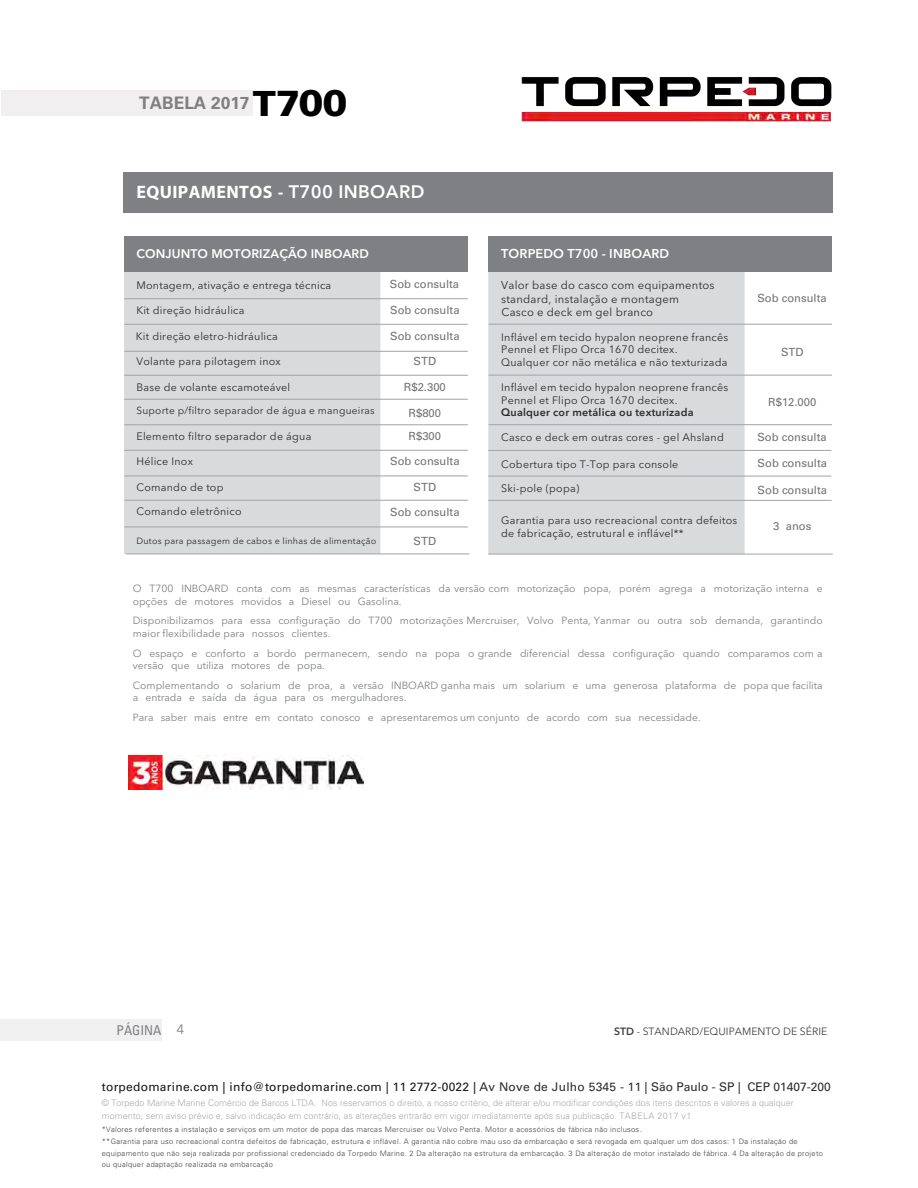
<style>
.page{position:relative;width:918px;height:1188px;background:#fff}
.page>*{position:absolute;margin:0;border:0;box-sizing:border-box;transform-origin:0 0}
.t1{font:700 18px "Myriad Pro";letter-spacing:.02em;color:#fff}
.t2{font:700 17.25px "Univers LT Std";color:#808080}
.t3{font:condensed 13.5px "Univers LT Std";color:#7e8083}
.t4{font:600 12.75px "Avenir Next LT Pro";letter-spacing:.01em;color:#fff}
.t5{font:600 12.3px "Avenir Next LT Pro";letter-spacing:.01em;color:#fff}
.t6{font:12px "Univers LT Std";letter-spacing:.02em;color:#151515}
.t7{font:11.25px/23.4px "Univers LT Std";color:#717271}
.t8{font:11.25px/13.5px "Avenir Next LT Pro";letter-spacing:.02em;color:#2d2d2d}
.t9{font:10.8px/12.9px "Avenir Next LT Pro";letter-spacing:.02em;color:#2d2d2d}
.t10{font:600 10.8px "Avenir Next LT Pro";letter-spacing:.02em;color:#2d2d2d}
.t11{font:10.5px "Avenir Next LT Pro";color:#404040}
.t12{font:10.35px/12.5px "Avenir Next LT Pro";color:#7e8083}
.t13{font:10.2px "Avenir Next LT Pro";letter-spacing:.02em;color:#2d2d2d}
.t14{font:300 9px/12.9px "Univers LT Std";color:#aaa}
.t15{font:9px "Avenir Next LT Pro";letter-spacing:.025em;color:#2d2d2d}
.t16{font:300 7.5px/11.7px "Univers LT Std";letter-spacing:.04em;color:#404040}
.s1{font-weight:900;font-size:34.65px;color:#000}
.s2{font-weight:900;font-size:36.45px;color:#000}
.s3{font-weight:900;font-size:36.9px;color:#000}
.s4{font-family:"Avenir Next LT Pro";font-weight:600}
.s5{font-family:"Avenir Next LT Pro";font-stretch:normal}
.s6{font-weight:600}
.s7{color:#2a2a2a}
</style>
<div class="page">
<div style="left:0;top:1019px;width:162px;height:22px;background:#f0f0f1"></div>
<div style="left:123px;top:172px;width:710px;height:40px;background:#7e8083"></div>
<img style="left:521px;top:77px;width:311px;height:45px">
<div style="left:124px;top:272px;width:256px;height:282px;background:#d9dadc"></div>
<div style="left:124px;top:236px;width:344px;height:36px;background:#7e8083"></div>
<hr style="left:124px;top:298px;width:155px;height:1px;background:#a2a3a7">
<hr style="left:279px;top:298px;width:189px;height:1px;background:#a2a3a7">
<hr style="left:124px;top:351px;width:155px;height:1px;background:#a2a3a7">
<hr style="left:279px;top:351px;width:189px;height:1px;background:#a2a3a7">
<hr style="left:124px;top:399px;width:155px;height:1px;background:#a2a3a7">
<hr style="left:279px;top:399px;width:189px;height:1px;background:#a2a3a7">
<hr style="left:124px;top:424px;width:155px;height:1px;background:#a2a3a7">
<hr style="left:279px;top:424px;width:189px;height:1px;background:#a2a3a7">
<hr style="left:124px;top:324px;width:155px;height:1px;background:#a2a3a7">
<hr style="left:279px;top:324px;width:189px;height:1px;background:#a2a3a7">
<hr style="left:124px;top:375px;width:155px;height:1px;background:#a2a3a7">
<hr style="left:279px;top:375px;width:189px;height:1px;background:#a2a3a7">
<hr style="left:124px;top:450px;width:155px;height:1px;background:#a2a3a7">
<hr style="left:279px;top:450px;width:189px;height:1px;background:#a2a3a7">
<hr style="left:124px;top:476px;width:155px;height:1px;background:#a2a3a7">
<hr style="left:279px;top:476px;width:189px;height:1px;background:#a2a3a7">
<hr style="left:125px;top:500px;width:154px;height:1px;background:#a2a3a7">
<hr style="left:279px;top:500px;width:189px;height:1px;background:#a2a3a7">
<hr style="left:124px;top:527px;width:155px;height:1px;background:#a2a3a7">
<hr style="left:279px;top:527px;width:189px;height:1px;background:#a2a3a7">
<hr style="left:126px;top:554px;width:154px;height:1px;background:#a2a3a7">
<hr style="left:280px;top:554px;width:189px;height:1px;background:#a2a3a7">
<div style="left:1px;top:90px;width:251px;height:26px;background:#f2eff0"></div>
<div style="left:488px;top:272px;width:257px;height:282px;background:#d9dadc"></div>
<div style="left:488px;top:236px;width:344px;height:36px;background:#7e8083"></div>
<hr style="left:489px;top:424px;width:154px;height:1px;background:#a2a3a7">
<hr style="left:643px;top:424px;width:189px;height:1px;background:#a2a3a7">
<hr style="left:489px;top:324px;width:154px;height:1px;background:#a2a3a7">
<hr style="left:643px;top:324px;width:189px;height:1px;background:#a2a3a7">
<hr style="left:488px;top:375px;width:155px;height:1px;background:#a2a3a7">
<hr style="left:643px;top:375px;width:189px;height:1px;background:#a2a3a7">
<hr style="left:488px;top:450px;width:154px;height:1px;background:#a2a3a7">
<hr style="left:642px;top:450px;width:189px;height:1px;background:#a2a3a7">
<hr style="left:488px;top:476px;width:154px;height:1px;background:#a2a3a7">
<hr style="left:642px;top:476px;width:189px;height:1px;background:#a2a3a7">
<hr style="left:488px;top:500px;width:155px;height:1px;background:#a2a3a7">
<hr style="left:643px;top:500px;width:189px;height:1px;background:#a2a3a7">
<hr style="left:488px;top:554px;width:156px;height:1px;background:#a2a3a7">
<hr style="left:644px;top:554px;width:189px;height:1px;background:#a2a3a7">
<img style="left:129px;top:755px;width:234px;height:35px">
<h2 class="t2" style="left:139px;top:93px;width:210px">TABELA 2017 <span class="s1">T</span><span class="s2">7</span><span class="s3">00</span></h2>
<h1 class="t1" style="left:136px;top:180px;width:290px">EQUIPAMENTOS <span class="s4">- T700 INBOARD</span></h1>
<p class="t5" style="left:136px;top:246px;width:234px">CONJUNTO MOTORIZAÇÃO INBOARD</p>
<p class="t9" style="left:136px;top:279px;width:196px">Montagem, ativação e entrega técnica</p>
<p class="t9" style="left:136px;top:304px;width:110px">Kit direção hidráulica</p>
<p class="t7" style="left:390px;top:272px;width:71px">Sob consulta</p>
<p class="t7" style="left:390px;top:299px;width:71px">Sob consulta</p>
<p class="t9" style="left:136px;top:330px;width:143px">Kit direção eletro-hidráulica</p>
<p class="t7" style="left:390px;top:325px;width:71px">Sob consulta</p>
<p class="t9" style="left:136px;top:355px;width:146px">Volante para pilotagem inox</p>
<p class="t7" style="left:414px;top:350px;width:24px">STD</p>
<p class="t13" style="left:136px;top:405px;width:240px">Suporte p/filtro separador de água e mangueiras</p>
<p class="t9" style="left:136px;top:430px;width:176px">Elemento filtro separador de água</p>
<p class="t9" style="left:136px;top:381px;width:155px">Base de volante escamoteável</p>
<p class="t7" style="left:404px;top:375px;width:43px">R$2.300</p>
<p class="t7" style="left:409px;top:401px;width:34px">R$800<br>R$300</p>
<p class="t9" style="left:136px;top:455px;width:58px">Hélice Inox</p>
<p class="t7" style="left:390px;top:450px;width:71px">Sob consulta</p>
<p class="t9" style="left:136px;top:481px;width:89px">Comando de top</p>
<p class="t7" style="left:414px;top:475px;width:24px">STD</p>
<p class="t9" style="left:136px;top:505px;width:107px">Comando eletrônico</p>
<p class="t7" style="left:390px;top:501px;width:71px">Sob consulta</p>
<p class="t15" style="left:136px;top:535px;width:241px">Dutos para passagem de cabos e linhas de alimentação</p>
<p class="t7" style="left:414px;top:529px;width:24px">STD</p>
<p class="t4" style="left:501px;top:246px;width:170px">TORPEDO T700 - INBOARD</p>
<p class="t8" style="left:501px;top:278px;width:215px">Valor base do casco com equipamentos standard, instalação e montagem</p>
<p class="t8" style="left:501px;top:305px;width:153px">Casco e deck em gel branco</p>
<p class="t9" style="left:501px;top:330px;width:228px">Inflável em tecido hypalon neoprene francês<br>Pennel et Flipo Orca 1670 decitex.<br>Qualquer cor não metálica e não texturizada</p>
<p class="t7" style="left:757px;top:286px;width:71px">Sob consulta</p>
<p class="t7" style="left:781px;top:340px;width:24px">STD</p>
<p class="t9" style="left:501px;top:381px;width:228px">Inflável em tecido hypalon neoprene francês<br>Pennel et Flipo Orca 1670 decitex.</p>
<p class="t7" style="left:768px;top:390px;width:50px">R$12.000</p>
<p class="t10" style="left:501px;top:406px;width:194px">Qualquer cor metálica ou texturizada</p>
<p class="t9" style="left:501px;top:431px;width:224px">Casco e deck em outras cores - gel Ahsland</p>
<p class="t9" style="left:501px;top:457px;width:179px">Cobertura tipo T-Top para console</p>
<p class="t7" style="left:758px;top:451px;width:71px">Sob consulta</p>
<p class="t7" style="left:758px;top:478px;width:71px">Sob consulta</p>
<p class="t9" style="left:501px;top:514px;width:238px">Garantia para uso recreacional contra defeitos de fabricação, estrutural e inflável**</p>
<p class="t7" style="left:773px;top:514px;width:40px">3 anos</p>
<p class="t7" style="left:757px;top:426px;width:71px">Sob consulta</p>
<p class="t9" style="left:501px;top:481px;width:79px">Ski-pole (popa)</p>
<p class="t12" style="left:133px;top:582px;width:691px">O T700 INBOARD conta com as mesmas características da versão com motorização popa, porém agrega a motorização interna e opções de motores movidos a Diesel ou Gasolina.</p>
<p class="t12" style="left:133px;top:615px;width:691px">Disponibilizamos para essa configuração do T700 motorizações Mercruiser, Volvo Penta, Yanmar ou outra sob demanda, garantindo maior flexibilidade para nossos clientes.</p>
<p class="t12" style="left:133px;top:647px;width:691px">O espaço e conforto a bordo permanecem, sendo na popa o grande diferencial dessa configuração quando comparamos com a versão que utiliza motores de popa.</p>
<p class="t12" style="left:133px;top:679px;width:691px">Complementando o solarium de proa, a versão INBOARD ganha mais um solarium e uma generosa plataforma de popa que facilita a entrada e saída da água para os mergulhadores.</p>
<p class="t12" style="left:133px;top:711px;width:569px">Para saber mais entre em contato conosco e apresentaremos um conjunto de acordo com sua necessidade.</p>
<h3 class="t3" style="left:117px;top:1021px;width:69px">PÁGINA <span class="s5">4</span></h3>
<p class="t11" style="left:614px;top:1026px;width:215px"><span class="s6">STD</span> - STANDARD/EQUIPAMENTO DE SÉRIE</p>
<p class="t6" style="left:102px;top:1080px;width:731px">torpedomarine.com | info@torpedomarine.com | 11 2772-0022 | <span class="s7">Av Nove de Julho 5345 - 11 | São Paulo - SP | CEP 01407-200</span></p>
<p class="t14" style="left:102px;top:1096px;width:693px">© Torpedo Marine Marine Comércio de Barcos LTDA. Nos reservamos o direito, a nosso critério, de alterar e/ou modificar condições dos itens descritos e valores a qualquer momento, sem aviso prévio e, salvo indicação em contrário, as alterações entrarão em vigor imediatamente após sua publicação. TABELA 2017 v1</p>
<p class="t16" style="left:102px;top:1124px;width:723px">*Valores referentes a instalação e serviços em um motor de popa das marcas Mercruiser ou Volvo Penta. Motor e acessórios de fábrica não inclusos.<br>**Garantia para uso recreacional contra defeitos de fabricação, estrutura e inflável. A garantia não cobre mau uso da embarcação e será revogada em qualquer um dos casos: 1 Da instalação de equipamento que não seja realizada por profissional credenciado da Torpedo Marine. 2 Da alteração na estrutura da embarcação. 3 Da alteração de motor instalado de fábrica. 4 Da alteração de projeto ou qualquer adaptação realizada na embarcação</p>
</div>
